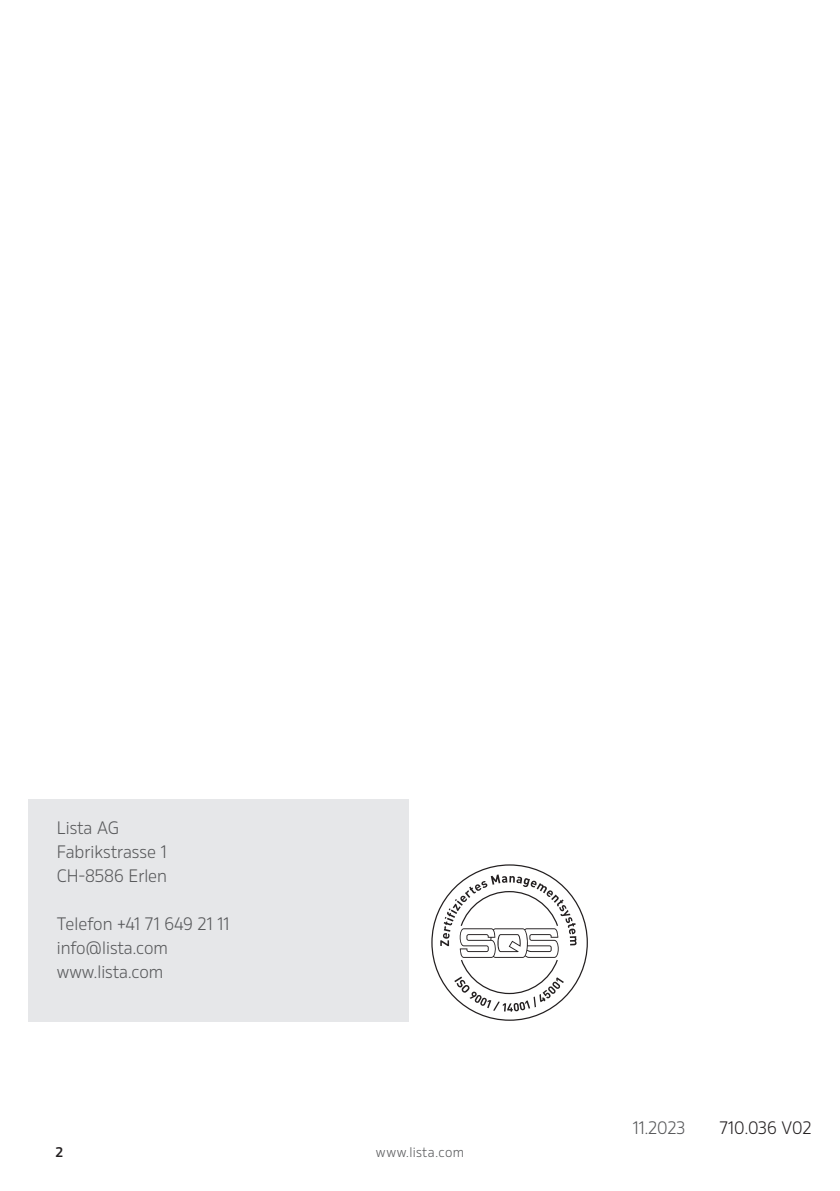
<style>
.page{position:relative;width:840px;height:1191px;background:#fff}
.page>*{position:absolute;margin:0;border:0;box-sizing:border-box;transform-origin:0 0}
.t1{font:300 18px/24px "Rleud";color:#57585a}
.t2{font:300 18px "Rleud";color:#231f20}
.t3{font:300 14px "Rleud";letter-spacing:.025em;color:#57585a}
.t4{font:600 14px "Rleud";color:#231f20}
</style>
<div class="page">
<svg style="left:431px;top:864px;width:156px;height:156px"></svg>
<div style="left:28px;top:799px;width:380px;height:222px;background:#e6e7e9"></div>
<p class="t1" style="left:57px;top:815px;width:112px">Lista AG<br>Fabrikstrasse 1<br>CH-8586 Erlen</p>
<p class="t1" style="left:57px;top:911px;width:174px">Telefon +41 71 649 21 11 info@lista.com www.lista.com</p>
<p class="t4" style="left:55px;top:1142px;width:9px">2</p>
<p class="t3" style="left:375px;top:1143px;width:90px">www.lista.com</p>
<p class="t1" style="left:632px;top:1115px;width:54px">11.2023</p>
<p class="t2" style="left:719px;top:1116px;width:93px">710.036 V02</p>
</div>
